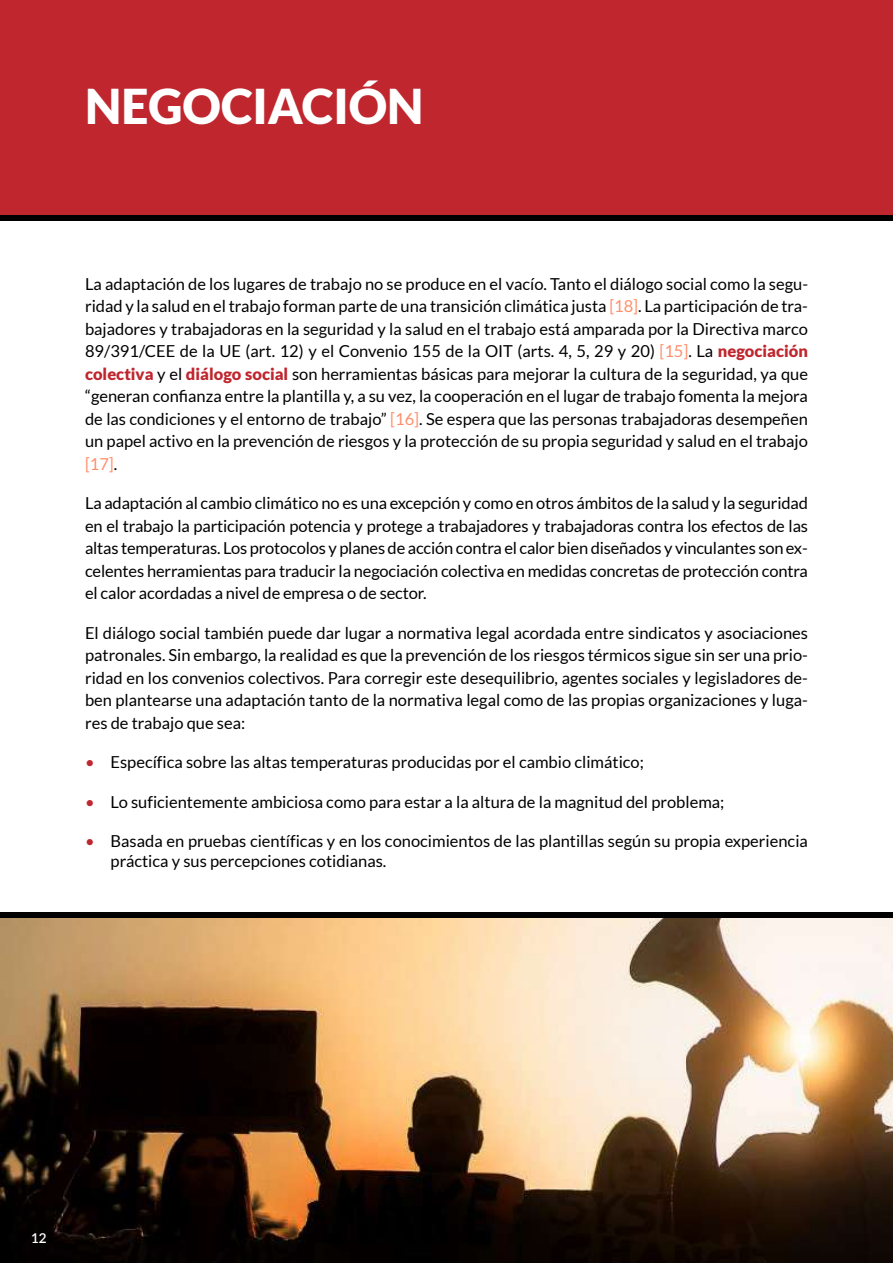
<style>
.page{position:relative;width:893px;height:1263px;background:#fff}
.page>*{position:absolute;margin:0;border:0;box-sizing:border-box;transform-origin:0 0}
.t1{font:900 48px "Lato";color:#fff}
.t2{font:16.5px/22.5px "Lato";color:#000;text-align:justify}
.t3{font:600 13.5px "Lato";color:#fff}
.s1{color:#ff8f6b}
.s2{font-weight:900;color:#bf262e}
.s3{color:#bf262e}
</style>
<div class="page">
<div style="left:0;top:0;width:893px;height:218px;background:#bf262e"></div>
<div style="left:0;top:216px;width:893px;height:5px;background:#000"></div>
<img style="left:0;top:918px;width:893px;height:345px">
<div style="left:0;top:912px;width:893px;height:6px;background:#000"></div>
<h1 class="t1" style="left:85px;top:78px;width:340px">NEGOCIACIÓN</h1>
<p class="t2" style="left:85px;top:272px;width:724px">La adaptación de los lugares de trabajo no se produce en el vacío. Tanto el diálogo social como la segu&shy;ridad y la salud en el trabajo forman parte de una transición climática justa <span class="s1">[18]</span>. La participación de tra&shy;bajadores y trabajadoras en la seguridad y la salud en el trabajo está amparada por la Directiva marco 89/391/CEE de la UE (art. 12) y el Convenio 155 de la OIT (arts. 4, 5, 29 y 20) <span class="s1">[15]</span>. La <span class="s2">negociación colectiva</span> y el <span class="s2">diálogo social</span> son herramientas básicas para mejorar la cultura de la seguridad, ya que “generan confianza entre la plantilla y, a su vez, la cooperación en el lugar de trabajo fomenta la mejora de las condiciones y el entorno de trabajo” <span class="s1">[16]</span>. Se espera que las personas trabajadoras desempeñen un papel activo en la prevención de riesgos y la protección de su propia seguridad y salud en el trabajo <span class="s1">[17]</span>.</p>
<p class="t2" style="left:85px;top:492px;width:724px">La adaptación al cambio climático no es una excepción y como en otros ámbitos de la salud y la seguridad en el trabajo la participación potencia y protege a trabajadores y trabajadoras contra los efectos de las altas temperaturas. Los protocolos y planes de acción contra el calor bien diseñados y vinculantes son ex&shy;celentes herramientas para traducir la negociación colectiva en medidas concretas de protección contra el calor acordadas a nivel de empresa o de sector.</p>
<p class="t2" style="left:85px;top:621px;width:724px">El diálogo social también puede dar lugar a normativa legal acordada entre sindicatos y asociaciones patronales. Sin embargo, la realidad es que la prevención de los riesgos térmicos sigue sin ser una prio&shy;ridad en los convenios colectivos. Para corregir este desequilibrio, agentes sociales y legisladores de&shy;ben plantearse una adaptación tanto de la normativa legal como de las propias organizaciones y luga&shy;res de trabajo que sea:</p>
<p class="t2" style="left:85px;top:751px;width:560px"><span class="s3">•</span> Específica sobre las altas temperaturas producidas por el cambio climático;</p>
<p class="t2" style="left:85px;top:790px;width:641px"><span class="s3">•</span> Lo suficientemente ambiciosa como para estar a la altura de la magnitud del problema;</p>
<p class="t2" style="left:111px;top:831px;width:699px;line-height:19.8px;text-indent:-26px"><span class="s3">•</span> Basada en pruebas científicas y en los conocimientos de las plantillas según su propia experiencia práctica y sus percepciones cotidianas.</p>
<p class="t3" style="left:31px;top:1228px;width:17px">12</p>
</div>
